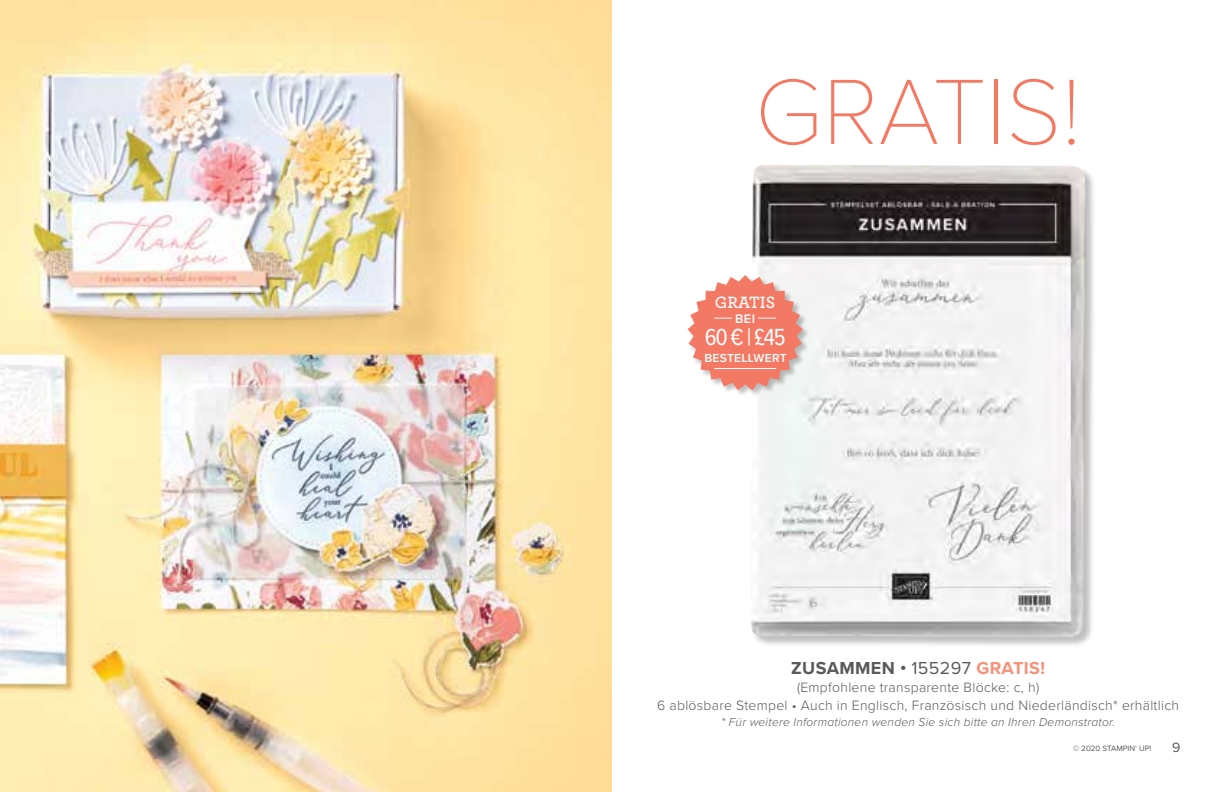
<style>
.page{position:relative;width:1224px;height:792px;background:#fff}
.page>*{position:absolute;margin:0;border:0;box-sizing:border-box;transform-origin:0 0}
.t1{font:100 96px "Proxima Nova T";color:#f47962}
.t2{font:24.2px "Proxima Nova Cond";color:#fff}
.t3{font:700 18px "Proxima Nova";letter-spacing:.02em;color:#58595b}
.t4{font:600 17.2px "Archer";color:#fff}
.t5{font:300 14px/18px "Proxima Nova";letter-spacing:.02em;color:#58595b;text-align:center}
.t6{font:14px "Proxima Nova";color:#58595b}
.t7{font:600 12.8px "Proxima Nova";color:#fff}
.t8{font:italic 300 12px "Proxima Nova";letter-spacing:.02em;color:#58595b}
.t9{font:600 12px "Proxima Nova";letter-spacing:.02em;color:#fff}
.t10{font:8px "Proxima Nova";color:#58595b}
.s1{font-weight:400}
.s2{color:#f6927a}
</style>
<div class="page">
<img style="left:0;top:0;width:612px;height:792px">
<div style="left:751px;top:165px;width:345px;height:482px;background:#000;opacity:.25"></div>
<img style="left:751px;top:165px;width:335px;height:472px">
<div style="left:688px;top:275px;width:122px;height:122px;background:#000;opacity:.25"></div>
<svg style="left:688px;top:275px;width:115px;height:115px"></svg>
<hr style="left:714px;top:318px;width:62px;height:1px;background:#fff">
<hr style="left:714px;top:368px;width:62px;height:1px;background:#fff">
<div style="left:732px;top:313px;width:26px;height:11px;background:#f47965"></div>
<h1 class="t1" style="left:755px;top:40px;width:328px">GRATIS!</h1>
<p class="t4" style="left:715px;top:290px;width:62px">GRATIS</p>
<p class="t7" style="left:735px;top:309px;width:21px">BEI</p>
<p class="t9" style="left:704px;top:349px;width:84px">BESTELLWERT</p>
<h2 class="t2" style="left:705px;top:320px;width:82px">60 € | £45</h2>
<p class="t3" style="left:791px;top:654px;width:255px">ZUSAMMEN • <span class="s1">155297</span> <span class="s2">GRATIS!</span></p>
<p class="t5" style="left:657px;top:677px;width:523px">(Empfohlene transparente Blöcke: c, h)<br>6 ablösbare Stempel • Auch in Englisch, Französisch und Niederländisch* erhältlich</p>
<p class="t8" style="left:721px;top:713px;width:395px">* Für weitere Informationen wenden Sie sich bitte an Ihren Demonstrator.</p>
<p class="t10" style="left:1073px;top:742px;width:80px">© 2020 STAMPIN’ UP!</p>
<p class="t6" style="left:1172px;top:737px;width:10px">9</p>
</div>
